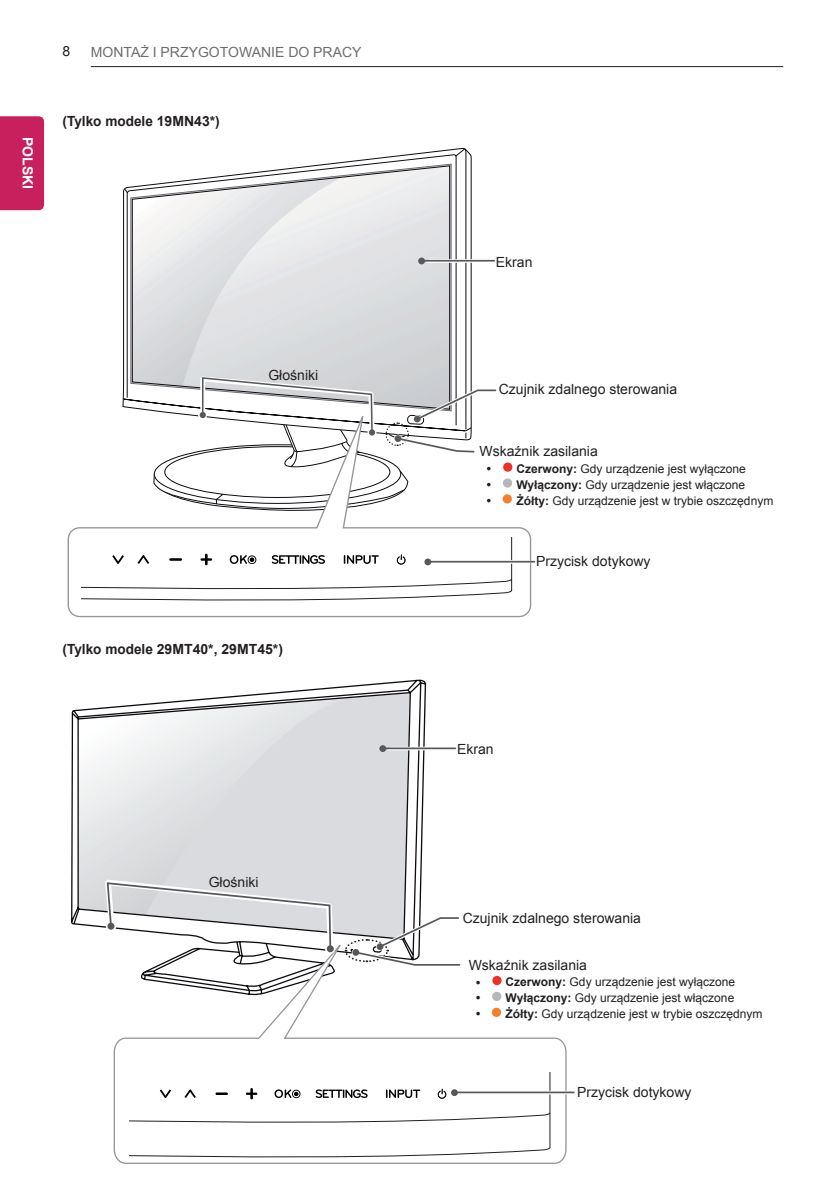
<style>
.page{position:relative;width:840px;height:1191px;background:#fff}
.page>*{position:absolute;margin:0;border:0;box-sizing:border-box;transform-origin:0 0}
.t1{font:14px "Arial";color:#231f20}
.Body{font:700 14px "Arial";color:#231f20}
.t2{font:14px "Arial";color:#6c6d70}
.t3{font:700 14px "Arial";color:#fff}
.t4{font:12px/16px "Arial";color:#231f20}
.s1{font-weight:700}
</style>
<div class="page">
<div style="left:0;top:116px;width:44px;height:94px;background:#c8205d"></div>
<hr style="left:91px;top:66px;width:691px;height:1px;background:#231f20">
<svg style="left:68px;top:404px;width:463px;height:213px"></svg>
<div style="left:503px;top:462px;width:9px;height:10px;background:#ee2f2a;border-radius:50%"></div>
<div style="left:502px;top:478px;width:10px;height:9px;background:#b5b7bb;border-radius:50%"></div>
<div style="left:502px;top:494px;width:9px;height:9px;background:#f4802b;border-radius:50%"></div>
<svg style="left:81px;top:537px;width:455px;height:66px"></svg>
<div style="left:424px;top:558px;width:7px;height:7px;background:#57585a;border-radius:50%"></div>
<svg style="left:324px;top:679px;width:102px;height:235px"></svg>
<svg style="left:71px;top:688px;width:338px;height:245px"></svg>
<svg style="left:113px;top:933px;width:453px;height:231px"></svg>
<div style="left:492px;top:976px;width:9px;height:9px;background:#ee2f2a;border-radius:50%"></div>
<div style="left:492px;top:991px;width:9px;height:10px;background:#b5b7bb;border-radius:50%"></div>
<svg style="left:491px;top:1007px;width:10px;height:10px"></svg>
<svg style="left:343px;top:914px;width:120px;height:54px"></svg>
<div style="left:376px;top:943px;width:7px;height:7px;background:#57585a;border-radius:50%"></div>
<svg style="left:385px;top:746px;width:72px;height:4px"></svg>
<div style="left:379px;top:745px;width:7px;height:7px;background:#57585a;border-radius:50%"></div>
<svg style="left:102px;top:876px;width:234px;height:120px"></svg>
<div style="left:107px;top:922px;width:8px;height:8px;background:#57585a;border-radius:50%"></div>
<div style="left:326px;top:945px;width:8px;height:7px;background:#57585a;border-radius:50%"></div>
<svg style="left:130px;top:1072px;width:445px;height:88px"></svg>
<div style="left:451px;top:1089px;width:6px;height:7px;background:#57585a;border-radius:50%"></div>
<svg style="left:123px;top:148px;width:376px;height:366px"></svg>
<svg style="left:476px;top:980px;width:3px;height:4px"></svg>
<p class="t3" style="left:37px;top:137px;width:54px;rotate:90deg">POLSKI</p>
<p class="t1" style="left:62px;top:41px;width:9px">8</p>
<p class="t2" style="left:91px;top:43px;width:272px">MONTAŻ I PRZYGOTOWANIE DO PRACY</p>
<p class="Body" style="left:62px;top:112px;width:159px">(Tylko modele 19MN43*)</p>
<p class="t1" style="left:268px;top:366px;width:51px">Głośniki</p>
<p class="Body" style="left:62px;top:640px;width:222px">(Tylko modele 29MT40*, 29MT45*)</p>
<p class="t1" style="left:208px;top:873px;width:51px">Głośniki</p>
<p class="t1" style="left:495px;top:253px;width:38px">Ekran</p>
<p class="t1" style="left:498px;top:379px;width:180px">Czujnik zdalnego sterowania</p>
<p class="t1" style="left:479px;top:442px;width:120px">Wskaźnik zasilania</p>
<p class="t4" style="left:516px;top:461px;width:258px"><span class="s1">Czerwony:</span> Gdy urządzenie jest wyłączone<br><span class="s1">Wyłączony:</span> Gdy urządzenie jest włączone<br><span class="s1">Żółty:</span> Gdy urządzenie jest w trybie oszczędnym</p>
<p class="t1" style="left:536px;top:551px;width:116px">Przycisk dotykowy</p>
<p class="t1" style="left:457px;top:740px;width:38px">Ekran</p>
<p class="t1" style="left:462px;top:909px;width:180px">Czujnik zdalnego sterowania</p>
<p class="t1" style="left:468px;top:955px;width:120px">Wskaźnik zasilania</p>
<p class="t4" style="left:505px;top:974px;width:258px"><span class="s1">Czerwony:</span> Gdy urządzenie jest wyłączone<br><span class="s1">Wyłączony:</span> Gdy urządzenie jest włączone<br><span class="s1">Żółty:</span> Gdy urządzenie jest w trybie oszczędnym</p>
<p class="t1" style="left:576px;top:1083px;width:116px">Przycisk dotykowy</p>
</div>
